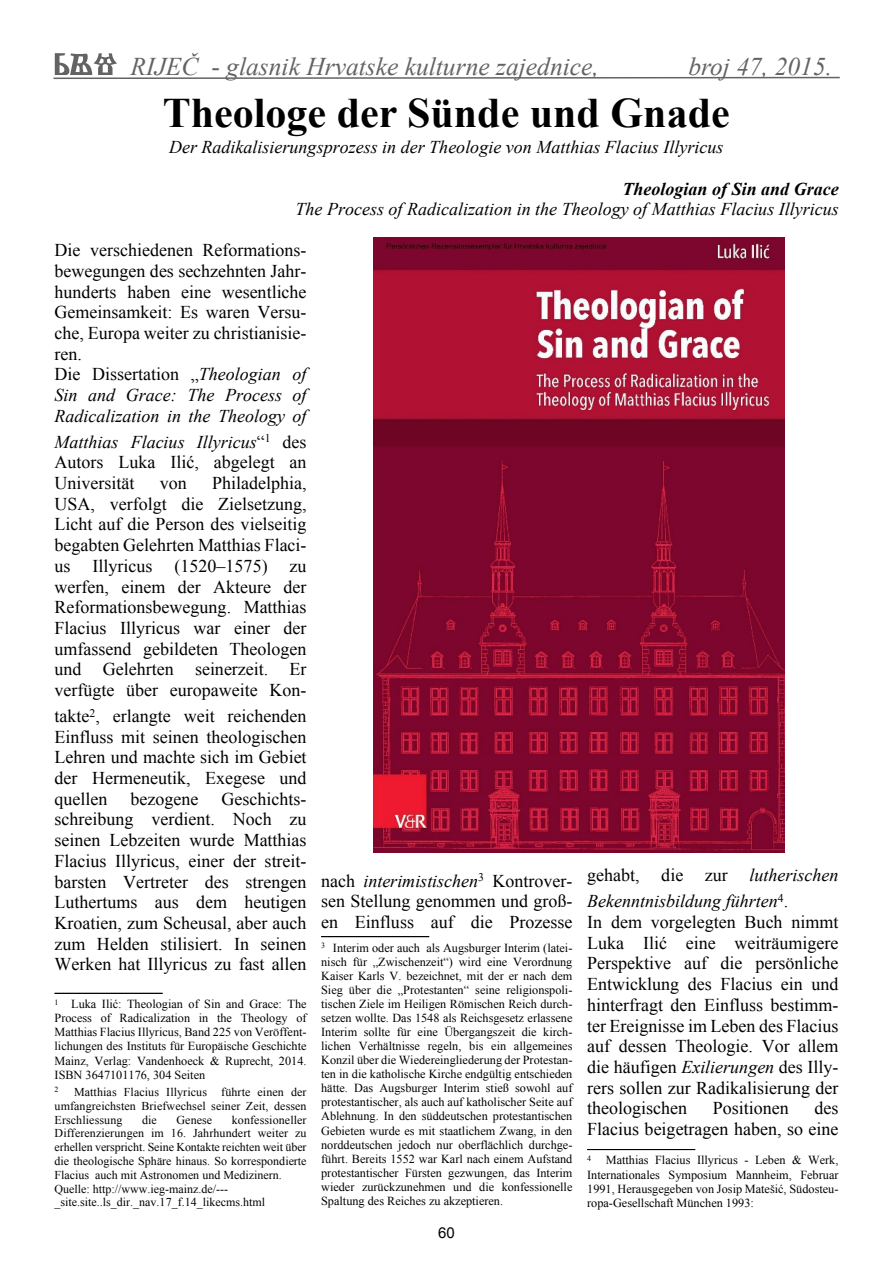
<style>
.page{position:relative;width:893px;height:1263px;background:#fff}
.page>*{position:absolute;margin:0;border:0;box-sizing:border-box;transform-origin:0 0}
.t1{font:700 42px "Times New Roman";color:#000}
.t2{font:italic 25.5px "Times New Roman";color:#636363}
.t3{font:18px/20.7px "Times New Roman";color:#000;text-align:justify}
.t4{font:italic 18px/26px "Times New Roman";color:#000}
.t5{font:italic 700 18px "Times New Roman";color:#000}
.t6{font:15px "Arial";color:#000}
.t7{font:12.3px/14.1px "Times New Roman";color:#000;text-align:justify}
.t8{font:12px/13.8px "Times New Roman";color:#000;text-align:justify}
.t9{font:7.8px "Times New Roman";color:#000}
.s1{font-style:normal}
.s2{font-style:italic}
</style>
<div class="page">
<svg style="left:53px;top:53px;width:787px;height:26px"></svg>
<hr style="left:55px;top:993px;width:108px;height:1px;background:#000">
<hr style="left:321px;top:936px;width:108px;height:1px;background:#000">
<hr style="left:587px;top:1149px;width:108px;height:1px;background:#000">
<img style="left:373px;top:237px;width:411px;height:615px">
<h2 class="t2" style="left:131px;top:57px;width:470px">RIJEČ <span class="s1">-</span> glasnik Hrvatske kulturne zajednice,</h2>
<h2 class="t2" style="left:688px;top:57px;width:145px">broj 47, 2015.</h2>
<h1 class="t1" style="left:163px;top:98px;width:568px">Theologe der Sünde und Gnade</h1>
<p class="t4" style="left:169px;top:136px;width:556px">Der Radikalisierungsprozess in der Theologie von Matthias Flacius Illyricus</p>
<p class="t5" style="left:622px;top:183px;width:218px">Theologian of Sin and Grace</p>
<p class="t4" style="left:295px;top:198px;width:545px">The Process of Radicalization in the Theology of Matthias Flacius Illyricus</p>
<p class="t3" style="left:55px;top:242px;width:254px;text-align:left">Die verschiedenen Reformations&shy;bewegungen des sechzehnten Jahr&shy;hunderts haben eine wesentliche<br>Gemeinsamkeit: Es waren Versu&shy;che, Europa weiter zu christianisie&shy;ren.<br>Die Dissertation „<span class="s2">Theologian of<br>Sin and Grace: The Process of<br>Radicalization in the Theology of</span></p>
<p class="t3" style="left:55px;top:433px;width:254px"><span class="s2">Matthias Flacius Illyricus</span>“<sup>1</sup> des Autors Luka Ilić, abgelegt an Universität</p>
<p class="t3" style="left:55px;top:474px;width:254px;text-indent:157px">Philadelphia, USA, verfolgt die Zielsetzung, Licht auf die Person des vielseitig begabten Gelehrten Matthias Flaci&shy;us Illyricus (1520–1575) zu werfen, einem der Akteure der Reformationsbewegung. Matthias Flacius Illyricus war einer der umfassend gebildeten Theologen und Gelehrten seinerzeit. Er verfügte über europaweite Kon-</p>
<p class="t3" style="left:55px;top:707px;width:254px">takte<sup>2</sup>, erlangte weit reichenden Einfluss mit seinen theologischen Lehren und machte sich im Gebiet der Hermeneutik, Exegese und quellen</p>
<p class="t3" style="left:160px;top:474px;width:29px">von</p>
<p class="t3" style="left:55px;top:790px;width:254px;text-indent:167px">Geschichts&shy;schreibung verdient. Noch zu seinen Lebzeiten wurde Matthias Flacius Illyricus, einer der streit&shy;barsten Vertreter des strengen Luthertums aus dem heutigen Kroatien, zum Scheusal, aber auch zum Helden stilisiert. In seinen Werken hat Illyricus zu fast allen</p>
<p class="t7" style="left:55px;top:998px;width:254px"><sup>1</sup> Luka Ilić: Theologian of Sin and Grace: The Process of Radicalization in the Theology of Matthias Flacius Illyricus, Band 225 von Veröffent&shy;lichungen des Instituts für Europäische Geschichte Mainz, Verlag: Vandenhoeck &amp; Ruprecht, 2014.<br>ISBN 3647101176, 304 Seiten</p>
<p class="t9" style="left:55px;top:1087px;width:5px">2</p>
<p class="t3" style="left:131px;top:790px;width:69px">bezogene</p>
<p class="t4" style="left:587px;top:864px;width:253px"><span class="s1">gehabt, die zur</span> lutherischen<br>Bekenntnisbildung führten<sup>4</sup><span class="s1">.</span></p>
<p class="t3" style="left:587px;top:913px;width:253px">In dem vorgelegten Buch nimmt Luka Ilić eine weiträumigere Perspektive auf die persönliche Entwicklung des Flacius ein und hinterfragt den Einfluss bestimm&shy;ter Ereignisse im Leben des Flacius auf dessen Theologie. Vor allem die häufigen <span class="s2">Exilierungen</span> des Illy&shy;rers sollen zur Radikalisierung der theologischen</p>
<p class="t3" style="left:321px;top:872px;width:253px">nach <span class="s2">interimistischen</span><sup>3</sup> Kontrover&shy;sen Stellung genommen und groß&shy;en Einfluss auf die Prozesse</p>
<p class="t7" style="left:321px;top:941px;width:253px"><sup>3</sup> Interim oder auch als Augsburger Interim (latei&shy;nisch für „Zwischenzeit“) wird eine Verordnung Kaiser Karls V. bezeichnet, mit der er nach dem Sieg über die „Protestanten“ seine religionspoli&shy;tischen Ziele im Heiligen Römischen Reich durch&shy;setzen wollte. Das 1548 als Reichsgesetz erlassene Interim sollte für eine Übergangszeit die kirch&shy;lichen Verhältnisse regeln, bis ein allgemeines Konzil über die Wiedereingliederung der Protestan&shy;ten in die katholische Kirche endgültig entschieden hätte. Das Augsburger Interim stieß sowohl auf protestantischer, als auch auf katholischer Seite auf Ablehnung. In den süddeutschen protestantischen Gebieten wurde es mit staatlichem Zwang, in den norddeutschen jedoch nur oberflächlich durchge&shy;führt. Bereits 1552 war Karl nach einem Aufstand protestantischer Fürsten gezwungen, das Interim wieder zurückzunehmen und die konfessionelle Spaltung des Reiches zu akzeptieren.</p>
<p class="t8" style="left:55px;top:1086px;width:254px;text-indent:19px">Matthias Flacius Illyricus führte einen der umfangreichsten Briefwechsel seiner Zeit, dessen Erschliessung</p>
<p class="t3" style="left:587px;top:1099px;width:253px;text-align:right">des<br>Flacius beigetragen haben, so eine</p>
<p class="t7" style="left:587px;top:1154px;width:253px"><sup>4</sup> Matthias Flacius Illyricus - Leben &amp; Werk, Internationales Symposium Mannheim, Februar 1991, Herausgegeben von Josip Matešić, Südosteu&shy;ropa-Gesellschaft München 1993:</p>
<p class="t3" style="left:713px;top:1099px;width:78px">Positionen</p>
<p class="t8" style="left:55px;top:1114px;width:254px;text-align:left;text-indent:177px">konfessioneller Differenzierungen im 16. Jahrhundert weiter zu erhellen verspricht. Seine Kontakte reichten weit über die theologische Sphäre hinaus. So korrespondierte Flacius auch mit Astronomen und Medizinern.<br>Quelle: http://www.ieg-mainz.de/--- _site.site..ls_dir._nav.17_f.14_likecms.html</p>
<p class="t8" style="left:142px;top:1114px;width:16px">die</p>
<p class="t8" style="left:176px;top:1114px;width:37px">Genese</p>
<p class="t6" style="left:438px;top:1227px;width:18px">60</p>
</div>
